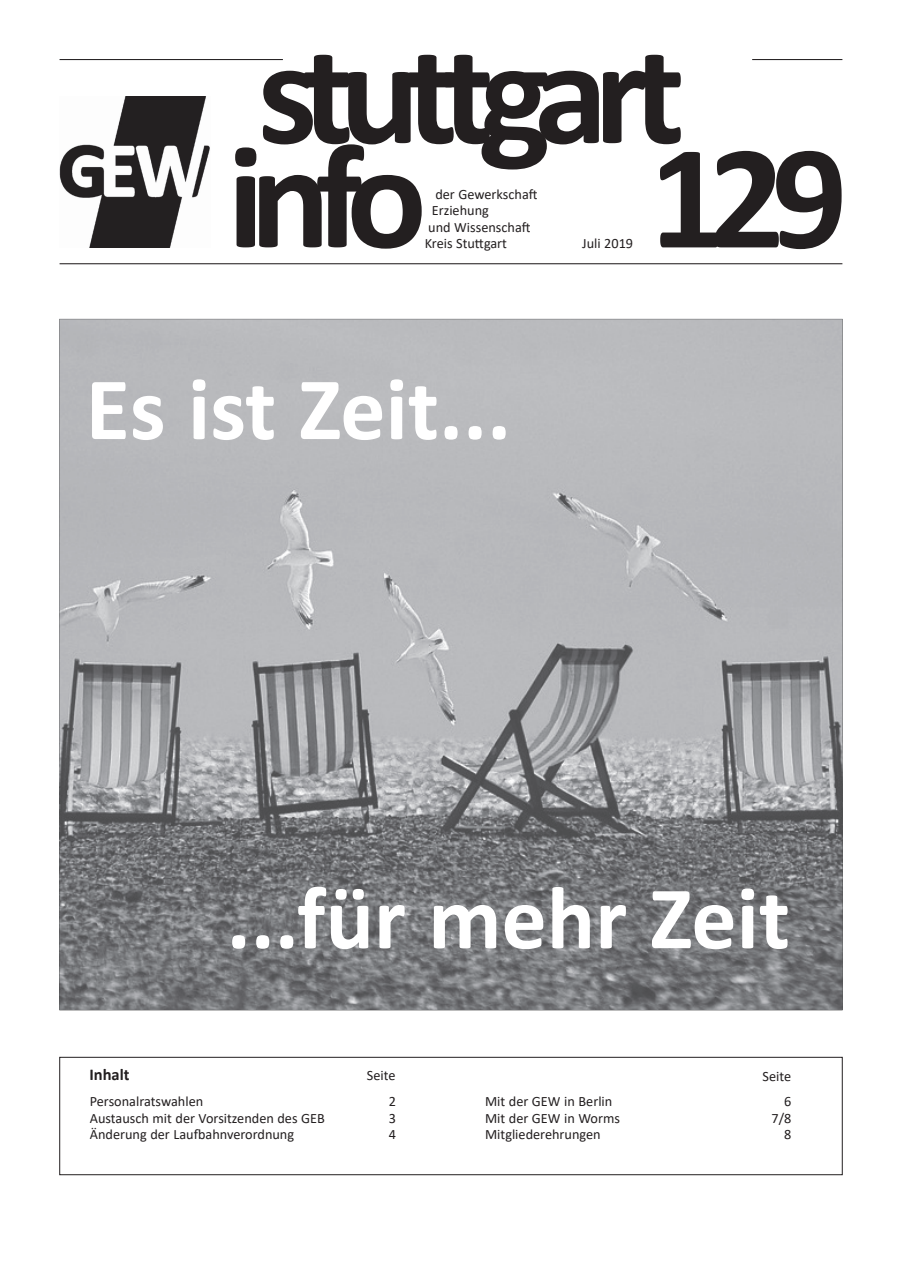
<style>
.page{position:relative;width:902px;height:1272px;background:#fff}
.page>*{position:absolute;margin:0;border:0;box-sizing:border-box;transform-origin:0 0}
.t1{font:700 150px "Calibri";letter-spacing:-.095em;color:#231f20}
.t2{font:700 90px "Calibri";color:#fff}
.t3{font:700 16.5px "Calibri";color:#231f20}
.t4{font:14.25px "Calibri";color:#231f20}
</style>
<div class="page">
<div style="left:60px;top:1057px;width:782px;height:117px;border:1px solid #231f20"></div>
<hr style="left:752px;top:59px;width:90px;height:1px;background:#231f20">
<hr style="left:60px;top:59px;width:223px;height:1px;background:#231f20">
<hr style="left:60px;top:263px;width:782px;height:1px;background:#231f20">
<img style="left:60px;top:97px;width:150px;height:150px">
<svg style="left:59px;top:319px;width:783px;height:691px;background:#9e9fa2"></svg>
<h1 class="t1" style="left:257px;top:-13px;width:429px">stuttgart</h1>
<h1 class="t1" style="left:227px;top:91px;width:201px">info</h1>
<h1 class="t1" style="left:649px;top:91px;width:200px">129</h1>
<p class="t4" style="left:435px;top:184px;width:104px">der Gewerkschaft</p>
<p class="t4" style="left:432px;top:200px;width:59px">Erziehung</p>
<p class="t4" style="left:428px;top:217px;width:104px">und Wissenschaft</p>
<p class="t4" style="left:424px;top:233px;width:84px">Kreis Stuttgart</p>
<p class="t4" style="left:582px;top:233px;width:53px">Juli 2019</p>
<h2 class="t2" style="left:86px;top:345px;width:427px">Es ist Zeit...</h2>
<h2 class="t2" style="left:227px;top:854px;width:565px">...für mehr Zeit</h2>
<p class="t3" style="left:89px;top:1062px;width:42px">Inhalt</p>
<p class="t4" style="left:367px;top:1065px;width:30px">Seite</p>
<p class="t4" style="left:762px;top:1066px;width:30px">Seite</p>
<p class="t4" style="left:90px;top:1091px;width:115px">Personalratswahlen</p>
<p class="t4" style="left:389px;top:1091px;width:9px">2</p>
<p class="t4" style="left:90px;top:1107px;width:236px">Austausch mit der Vorsitzenden des GEB</p>
<p class="t4" style="left:389px;top:1107px;width:9px">3</p>
<p class="t4" style="left:90px;top:1124px;width:206px">Änderung der Laufbahnverordnung</p>
<p class="t4" style="left:389px;top:1124px;width:9px">4</p>
<p class="t4" style="left:485px;top:1091px;width:129px">Mit der GEW in Berlin</p>
<p class="t4" style="left:784px;top:1091px;width:9px">6</p>
<p class="t4" style="left:485px;top:1107px;width:136px">Mit der GEW in Worms</p>
<p class="t4" style="left:771px;top:1107px;width:21px">7/8</p>
<p class="t4" style="left:485px;top:1124px;width:117px">Mitgliederehrungen</p>
<p class="t4" style="left:784px;top:1124px;width:9px">8</p>
</div>
